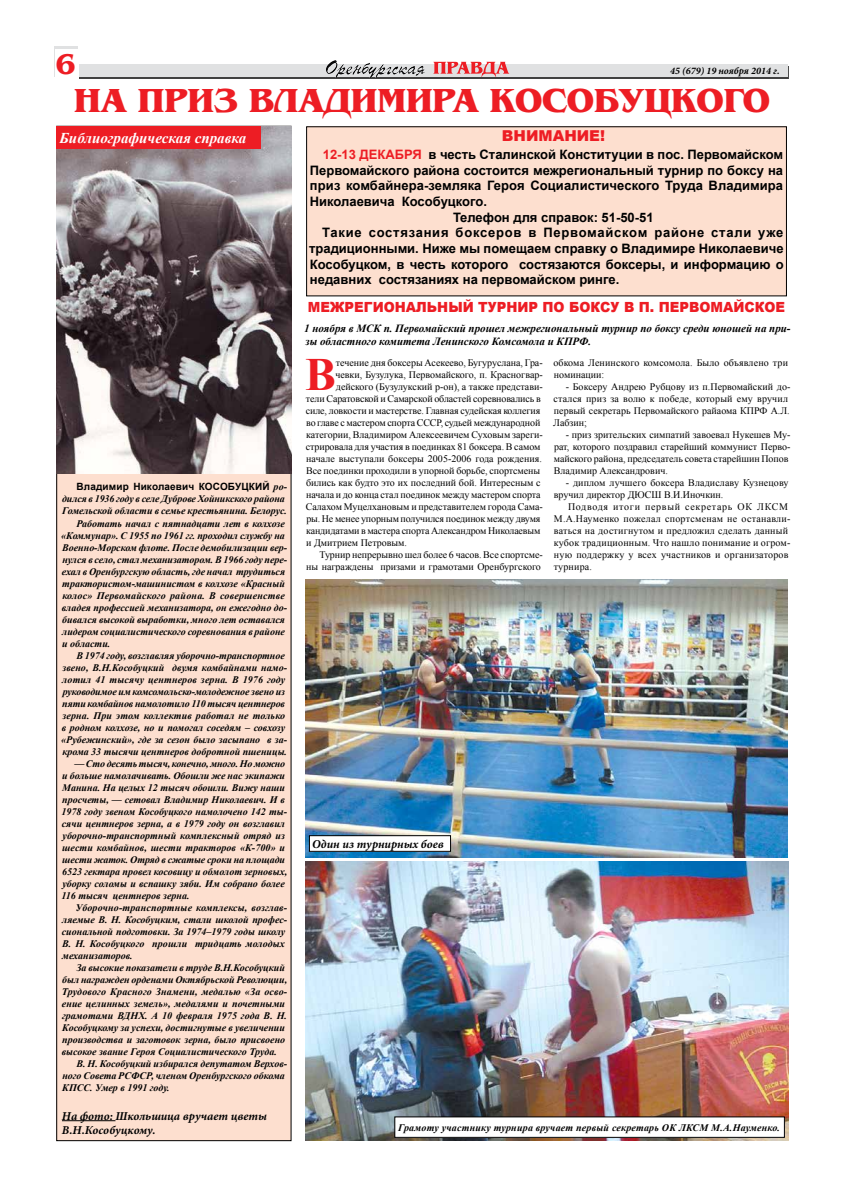
<style>
.page{position:relative;width:842px;height:1191px;background:#fff}
.page>*{position:absolute;margin:0;border:0;box-sizing:border-box;transform-origin:0 0}
.t1{font:700 46.2px "Times New Roman";color:#ed1d24}
.t2{font:700 35px "AG Bengaly";color:#ed1d24}
.t3{font:700 30px "AG Bengaly";color:#ed1d24}
.t4{font:italic 700 15px "Times New Roman";color:#fff}
.t5{font:900 15px "Arial";color:#ed1d24}
.t6{font:900 14px "Arial";color:#ed1d24;scale:.95 1}
.t7{font:700 13px "Arial";color:#000}
.t8{font:700 13px "Arial";letter-spacing:.06em;color:#000}
.t9{font:italic 700 12px/14.4px "Minion Pro";color:#000}
.t10{font:italic 700 11px/13.2px "Times New Roman";color:#000}
.t11{font:italic 700 10px/12px "Times New Roman";color:#000}
.t12{font:10px/12px "Times New Roman";color:#000}
.t13{font:10px/12px "Times New Roman";letter-spacing:.02em;color:#000}
.t14{font:italic 700 10px "Times New Roman";letter-spacing:.02em;color:#000}
.t15{font:italic 700 10px "Times New Roman";letter-spacing:.025em;color:#000}
.t16{font:700 10px "Arial";letter-spacing:.015em;color:#000}
.t17{font:italic 700 10px "Minion Pro";color:#000}
.s1{font-family:"Times New Roman";font-style:italic}
.s2{color:#ed1d24}
</style>
<div class="page">
<div style="left:54px;top:46px;width:24px;height:29px;background:linear-gradient(to right,#e0e1e2,#e0e1e2)"></div>
<div style="left:55px;top:66px;width:734px;height:13px;background:#404040"></div>
<div style="left:54px;top:64px;width:733px;height:13px;background:#e0e1e2"></div>
<svg style="left:433px;top:62px;width:76px;height:15px"></svg>
<img style="left:326px;top:60px;width:61px;height:18px">
<div style="left:56px;top:50px;width:23px;height:36px;background:#fff"></div>
<div style="left:57px;top:126px;width:234px;height:1014px;background:#fddfcf"></div>
<img style="left:305px;top:580px;width:482px;height:277px">
<hr style="left:62px;top:1120px;width:53px;height:1px;background:#000">
<img style="left:57px;top:126px;width:234px;height:347px">
<div style="left:309px;top:835px;width:141px;height:16px;background:#fff"></div>
<div style="left:309px;top:835px;width:142px;height:17px;border:1px solid #000"></div>
<div style="left:307px;top:127px;width:479px;height:169px;background:#fddfcf"></div>
<img style="left:305px;top:861px;width:483px;height:279px">
<div style="left:395px;top:1116px;width:389px;height:21px;background:#fff"></div>
<div style="left:394px;top:1116px;width:391px;height:21px;border:1px solid #000"></div>
<div style="left:57px;top:126px;width:204px;height:23px;background:#ed1d24"></div>
<h3 class="t3" style="left:56px;top:47px;width:22px">6</h3>
<p class="t17" style="left:670px;top:64px;width:111px">45 (679) 19 ноября 2014 г.</p>
<h2 class="t2" style="left:74px;top:80px;width:698px">НА ПРИЗ ВЛАДИМИРА КОСОБУЦКОГО</h2>
<h3 class="t4" style="left:59px;top:127px;width:188px">Библиографическая справка</h3>
<p class="t16" style="left:77px;top:480px;width:212px">Владимир Николаевич КОСОБУЦКИЙ <span class="s1">ро-</span></p>
<p class="t11" style="left:62px;top:493px;width:224px">дился в 1936 году в селе Дуброве Хойникского района</p>
<p class="t11" style="left:62px;top:505px;width:226px">Гомельской области в семье крестьянина. Белорус.</p>
<p class="t11" style="left:76px;top:517px;width:210px">Работать начал с пятнадцати лет в колхозе</p>
<p class="t11" style="left:61px;top:529px;width:225px">«Коммунар». С 1955 по 1961 гг. проходил службу на</p>
<p class="t11" style="left:62px;top:541px;width:226px">Военно-Морском флоте. После демобилизации вер-</p>
<p class="t11" style="left:62px;top:553px;width:226px">нулся в село, стал механизатором. В 1966 году пере-</p>
<p class="t11" style="left:62px;top:565px;width:225px">ехал в Оренбургскую область, где начал трудиться</p>
<p class="t11" style="left:62px;top:577px;width:224px">трактористом-машинистом в колхозе «Красный</p>
<p class="t15" style="left:62px;top:588px;width:224px">колос» Первомайского района. В совершенстве</p>
<p class="t11" style="left:62px;top:601px;width:227px">владея профессией механизатора, он ежегодно до-</p>
<p class="t11" style="left:62px;top:613px;width:224px">бивался высокой выработки, много лет оставался</p>
<p class="t11" style="left:62px;top:625px;width:224px">лидером социалистического соревнования в районе</p>
<p class="t11" style="left:62px;top:637px;width:50px">и области.</p>
<p class="t11" style="left:76px;top:649px;width:210px">В 1974 году, возглавляя уборочно-транспортное</p>
<p class="t11" style="left:62px;top:661px;width:226px">звено, В.Н.Кособуцкий двумя комбайнами намо-</p>
<p class="t11" style="left:62px;top:673px;width:224px">лотил 41 тысячу центнеров зерна. В 1976 году</p>
<p class="t11" style="left:63px;top:685px;width:224px">руководимое им комсомольско-молодежное звено из</p>
<p class="t11" style="left:62px;top:697px;width:224px">пяти комбайнов намолотило 110 тысяч центнеров</p>
<p class="t11" style="left:62px;top:709px;width:224px">зерна. При этом коллектив работал не только</p>
<p class="t11" style="left:62px;top:721px;width:225px">в родном колхозе, но и помогал соседям – совхозу</p>
<p class="t11" style="left:61px;top:733px;width:227px">«Рубежинский», где за сезон было засыпано в за-</p>
<p class="t11" style="left:62px;top:745px;width:226px">крома 33 тысячи центнеров добротной пшеницы.</p>
<p class="t11" style="left:61px;top:757px;width:227px;text-indent:13px">— Сто десять тысяч, конечно, много. Но можно и больше намолачивать. Обошли же нас экипажи Манина. На целых 12 тысяч обошли. Вижу наши просчеты, — сетовал Владимир Николаевич. И в 1978 году звеном Кособуцкого намолочено 142 ты&shy;сячи центнеров зерна, а в 1979 году он возглавил уборочно-транспортный комплексный отряд из шести комбайнов, шести тракторов «К-700» и шести жаток. Отряд в сжатые сроки на площади 6523 гектара провел косовицу и обмолот зерновых, уборку соломы и вспашку зяби. Им собрано более 116 тысяч центнеров зерна.</p>
<p class="t11" style="left:62px;top:901px;width:227px;text-indent:14px">Уборочно-транспортные комплексы, возглав&shy;ляемые В. Н. Кособуцким, стали школой профес&shy;сиональной подготовки. За 1974–1979 годы школу В. Н. Кособуцкого прошли тридцать молодых механизаторов.</p>
<p class="t11" style="left:62px;top:961px;width:227px;text-indent:15px">За высокие показатели в труде В.Н.Кособуцкий был награжден орденами Октябрьской Революции, Трудового Красного Знамени, медалью «За осво&shy;ение целинных земель», медалями и почетными грамотами ВДНХ. А 10 февраля 1975 года В. Н.<br>Кособуцкому за успехи, достигнутые в увеличении производства и заготовок зерна, было присвоено высокое звание Героя Социалистического Труда.</p>
<p class="t11" style="left:62px;top:1057px;width:226px;text-indent:14px">В. Н. Кособуцкий избирался депутатом Верхов&shy;ного Совета РСФСР, членом Оренбургского обкома<br>КПСС. Умер в 1991 году.</p>
<p class="t9" style="left:62px;top:1108px;width:206px">На фото: Школьшица вручает цветы<br>В.Н.Кособуцкому.</p>
<h3 class="t5" style="left:502px;top:125px;width:105px">ВНИМАНИЕ!</h3>
<h3 class="t7" style="left:323px;top:146px;width:462px"><span class="s2">12-13 ДЕКАБРЯ</span> в честь Сталинской Конституции в пос. Первомайском</h3>
<h3 class="t7" style="left:310px;top:162px;width:475px">Первомайского района состоится межрегиональный турнир по боксу на</h3>
<h3 class="t7" style="left:310px;top:177px;width:475px">приз комбайнера-земляка Героя Социалистического Труда Владимира</h3>
<h3 class="t7" style="left:310px;top:193px;width:179px">Николаевича Кособуцкого.</h3>
<h3 class="t7" style="left:453px;top:208px;width:202px">Телефон для справок: 51-50-51</h3>
<h3 class="t8" style="left:322px;top:224px;width:463px">Такие состязания боксеров в Первомайском районе стали уже</h3>
<h3 class="t7" style="left:309px;top:240px;width:476px">традиционными. Ниже мы помещаем справку о Владимире Николаевиче</h3>
<h3 class="t7" style="left:310px;top:255px;width:475px">Кособуцком, в честь которого состязаются боксеры, и информацию о</h3>
<h3 class="t7" style="left:310px;top:271px;width:311px">недавних состязаниях на первомайском ринге.</h3>
<h3 class="t6" style="left:308px;top:297px;width:504px">МЕЖРЕГИОНАЛЬНЫЙ ТУРНИР ПО БОКСУ В П. ПЕРВОМАЙСКОЕ</h3>
<p class="t10" style="left:304px;top:321px;width:488px">1 ноября в МСК п. Первомайский прошел межрегиональный турнир по боксу среди юношей на при&shy;зы областного комитета Ленинского Комсомола и КПРФ.</p>
<h1 class="t1" style="left:305px;top:342px;width:32px">В</h1>
<p class="t12" style="left:336px;top:356px;width:208px">течение дня боксеры Асекеево, Бугуруслана, Гра-</p>
<p class="t12" style="left:335px;top:368px;width:209px">чевки, Бузулука, Первомайского, п. Красногвар-</p>
<p class="t12" style="left:336px;top:380px;width:208px">дейского (Бузулукский р-он), а также представи-</p>
<p class="t12" style="left:306px;top:392px;width:236px">тели Саратовской и Самарской областей соревновались в</p>
<p class="t12" style="left:306px;top:404px;width:236px">силе, ловкости и мастерстве. Главная судейская коллегия</p>
<p class="t12" style="left:306px;top:416px;width:236px">во главе с мастером спорта СССР, судьей международной</p>
<p class="t12" style="left:306px;top:428px;width:238px">категории, Владимиром Алексеевичем Суховым зареги-</p>
<p class="t12" style="left:306px;top:440px;width:236px">стрировала для участия в поединках 81 боксера. В самом</p>
<p class="t12" style="left:306px;top:452px;width:237px">начале выступали боксеры 2005-2006 года рождения.</p>
<p class="t12" style="left:306px;top:464px;width:236px">Все поединки проходили в упорной борьбе, спортсмены</p>
<p class="t12" style="left:306px;top:476px;width:236px">бились как будто это их последний бой. Интересным с</p>
<p class="t12" style="left:306px;top:488px;width:236px">начала и до конца стал поединок между мастером спорта</p>
<p class="t12" style="left:306px;top:500px;width:238px">Салахом Муцелхановым и представителем города Сама-</p>
<p class="t12" style="left:306px;top:512px;width:236px">ры. Не менее упорным получился поединок между двумя</p>
<p class="t12" style="left:306px;top:524px;width:236px">кандидатами в мастера спорта Александром Николаевым</p>
<p class="t12" style="left:306px;top:536px;width:102px">и Дмитрием Петровым.</p>
<p class="t12" style="left:319px;top:548px;width:225px">Турнир непрерывно шел более 6 часов. Все спортсме-</p>
<p class="t12" style="left:306px;top:560px;width:236px">ны награждены призами и грамотами Оренбургского</p>
<p class="t12" style="left:553px;top:356px;width:236px">обкома Ленинского комсомола. Было объявлено три номинации:</p>
<p class="t12" style="left:553px;top:380px;width:239px;text-indent:12px">- Боксеру Андрею Рубцову из п.Первомайский до&shy;стался приз за волю к победе, который ему вручил первый секретарь Первомайского райаома КПРФ А.Л.<br>Лабзин;</p>
<p class="t12" style="left:554px;top:428px;width:238px;text-indent:12px">- приз зрительских симпатий завоевал Нукешев Му&shy;рат, которого поздравил старейший коммунист Перво&shy;майского района, председатель совета старейшин Попов Владимир Александрович.</p>
<p class="t12" style="left:554px;top:476px;width:236px;text-indent:12px">- диплом лучшего боксера Владиславу Кузнецову вручил директор ДЮСШ В.И.Иночкин.</p>
<p class="t13" style="left:554px;top:500px;width:238px;text-indent:14px">Подводя итоги первый секретарь ОК ЛКСМ М.А.Науменко пожелал спортсменам не останавли&shy;ваться на достигнутом и предложил сделать данный кубок традиционным. Что нашло понимание и огром&shy;ную поддержку у всех участников и организаторов турнира.</p>
<p class="t9" style="left:312px;top:836px;width:133px">Один из турнирных боев</p>
<p class="t14" style="left:398px;top:1120px;width:383px">Грамоту участнику турнира вручает первый секретарь ОК ЛКСМ М.А.Науменко.</p>
</div>
